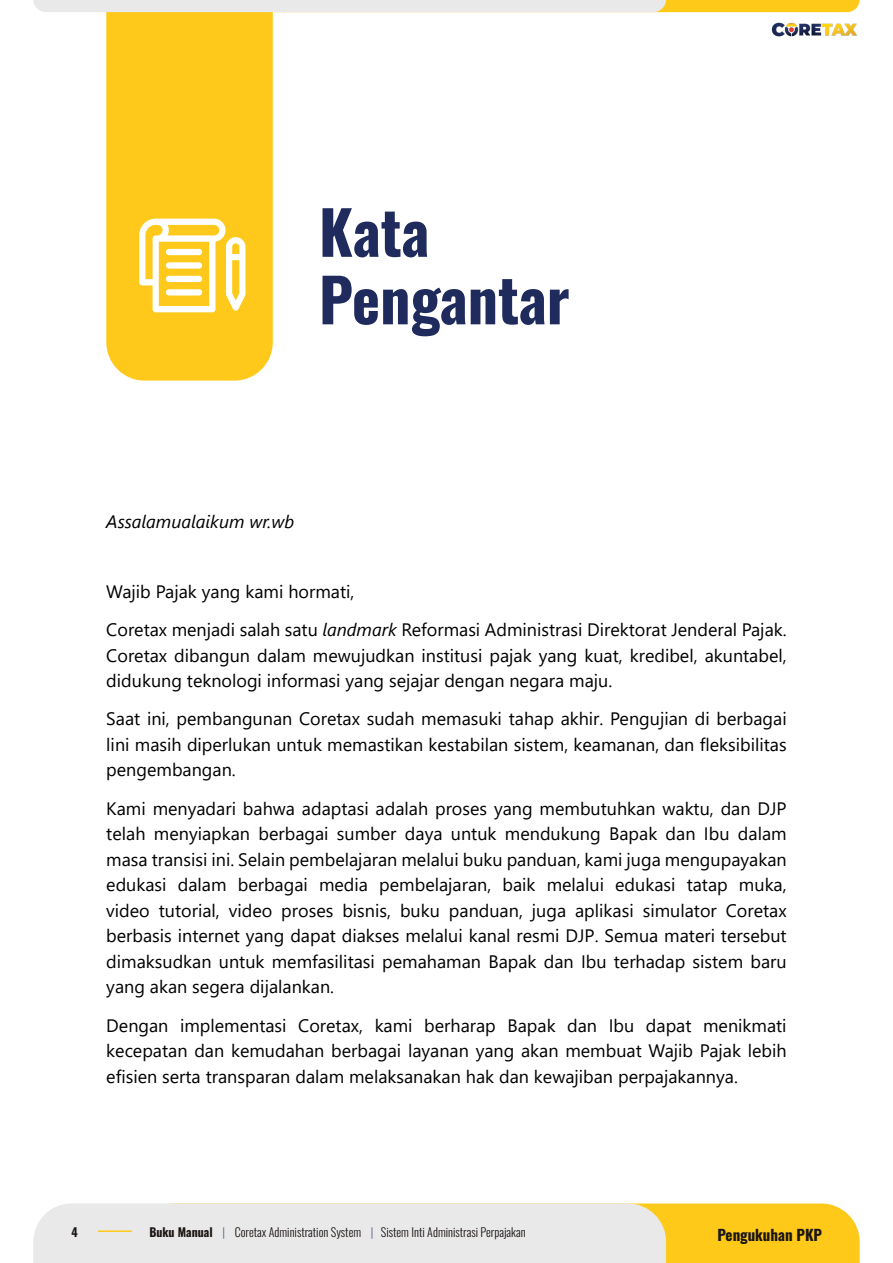
<style>
.page{position:relative;width:893px;height:1263px;background:#fff}
.page>*{position:absolute;margin:0;border:0;box-sizing:border-box;transform-origin:0 0}
.H1_Judul_Utama_Biru{font:700 60px/67.5px "Oswald";color:#202b5d}
.Body_Teks_Utama{font:18px/25.5px "Segoe UI";color:#000;text-align:justify}
.Body_Teks_Utama-2{font:italic 18px "Segoe UI";color:#000}
.t1{font:700 15px "Oswald";color:#1b1513}
.t2{font:300 12px "Oswald";color:#1b1513}
.t3{font:700 12px "Oswald";color:#1b1513}
.s1{font-style:italic}
.s2{font-weight:700}
.s3{color:#586187}
</style>
<div class="page">
<div style="left:106px;top:12px;width:167px;height:369px;background:#fec91b"></div>
<svg style="left:139px;top:219px;width:107px;height:93px"></svg>
<svg style="left:33px;top:1203px;width:827px;height:60px"></svg>
<hr style="left:98px;top:1230px;width:34px;height:2px;background:#fec91b">
<svg style="left:33px;top:0;width:827px;height:12px"></svg>
<img style="left:771px;top:22px;width:86px;height:15px">
<p class="H1_Judul_Utama_Biru" style="left:319px;top:202px;width:252px">Kata<br>Pengantar</p>
<p class="Body_Teks_Utama-2" style="left:106px;top:504px;width:189px">Assalamualaikum wr.wb</p>
<p class="Body_Teks_Utama" style="left:106px;top:577px;width:250px">Wajib Pajak yang kami hormati,</p>
<p class="Body_Teks_Utama" style="left:106px;top:615px;width:682px">Coretax menjadi salah satu <span class="s1">landmark</span> Reformasi Administrasi Direktorat Jenderal Pajak.<br>Coretax dibangun dalam mewujudkan institusi pajak yang kuat, kredibel, akuntabel, didukung teknologi informasi yang sejajar dengan negara maju.</p>
<p class="Body_Teks_Utama" style="left:106px;top:705px;width:682px">Saat ini, pembangunan Coretax sudah memasuki tahap akhir. Pengujian di berbagai lini masih diperlukan untuk memastikan kestabilan sistem, keamanan, dan fleksibilitas pengembangan.</p>
<p class="Body_Teks_Utama" style="left:106px;top:794px;width:682px">Kami menyadari bahwa adaptasi adalah proses yang membutuhkan waktu, dan DJP telah menyiapkan berbagai sumber daya untuk mendukung Bapak dan Ibu dalam masa transisi ini. Selain pembelajaran melalui buku panduan, kami juga mengupayakan edukasi dalam berbagai media pembelajaran, baik melalui edukasi tatap muka, video tutorial, video proses bisnis, buku panduan, juga aplikasi simulator Coretax berbasis internet yang dapat diakses melalui kanal resmi DJP. Semua materi tersebut dimaksudkan untuk memfasilitasi pemahaman Bapak dan Ibu terhadap sistem baru yang akan segera dijalankan.</p>
<p class="Body_Teks_Utama" style="left:106px;top:1011px;width:682px">Dengan implementasi Coretax, kami berharap Bapak dan Ibu dapat menikmati kecepatan dan kemudahan berbagai layanan yang akan membuat Wajib Pajak lebih efisien serta transparan dalam melaksanakan hak dan kewajiban perpajakannya.</p>
<p class="t3" style="left:72px;top:1226px;width:8px">4</p>
<p class="t2" style="left:149px;top:1221px;width:378px"><span class="s2">Buku Manual</span> <span class="s3">|</span> Coretax Administration System <span class="s3">|</span> Sistem Inti Administrasi Perpajakan</p>
<p class="t1" style="left:717px;top:1226px;width:106px">Pengukuhan PKP</p>
</div>
